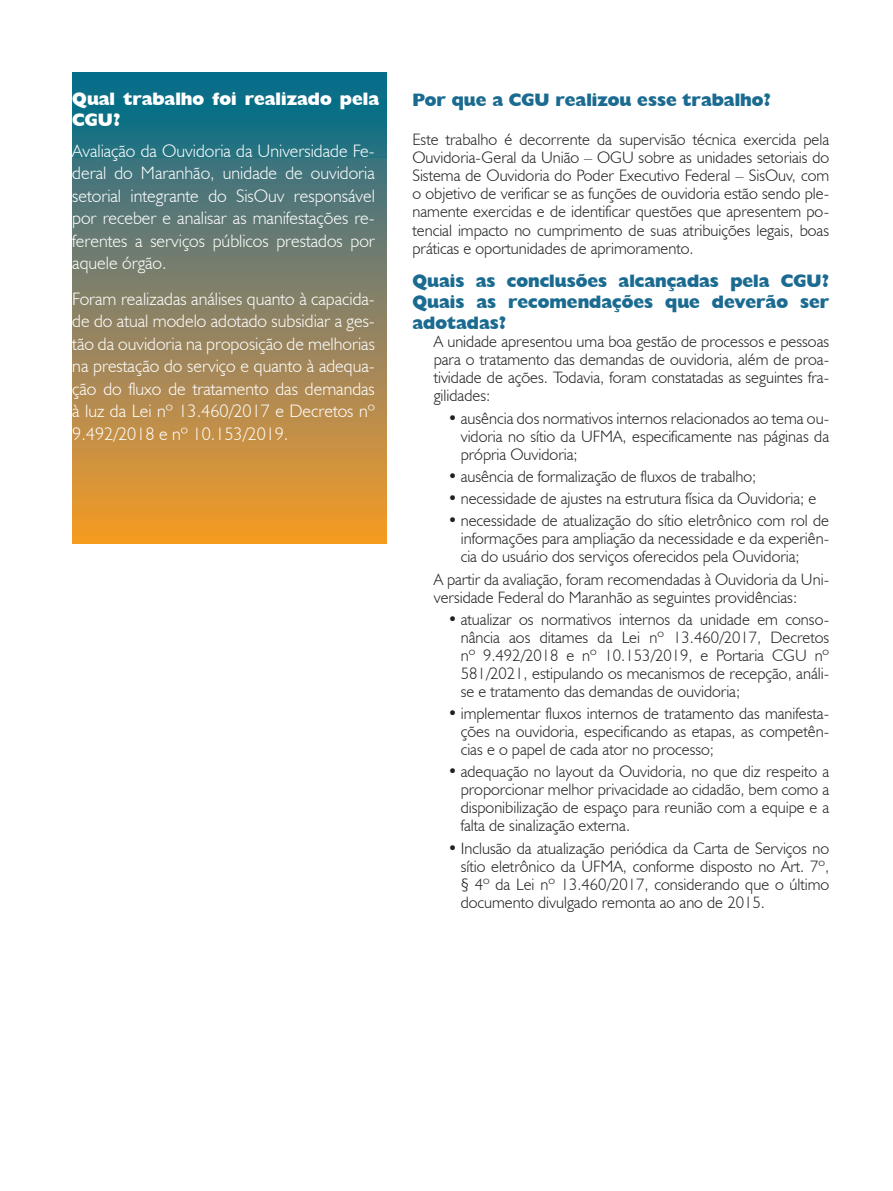
<style>
.page{position:relative;width:893px;height:1191px;background:#fff}
.page>*{position:absolute;margin:0;border:0;box-sizing:border-box;transform-origin:0 0}
._07__TEXTO_CORRENTE{font:300 18px/22.5px "Humanist 521 BT";color:#fff;text-align:justify}
._07__TEXTO_CORRENTE-2{font:800 18px/21px "Humanist 521 BT";color:#1b6b91;text-align:justify}
._07__TEXTO_CORRENTE-3{font:800 18px/21px "Humanist 521 BT";color:#fff}
._07__TEXTO_CORRENTE-4{font:300 16.5px/18px "Humanist 521 BT";color:#231f20;text-align:justify}
</style>
<div class="page">
<svg style="left:72px;top:72px;width:315px;height:471px;background:#828260"></svg>
<p class="_07__TEXTO_CORRENTE-3" style="left:72px;top:88px;width:308px">Qual trabalho foi realizado pela<br>CGU?</p>
<p class="_07__TEXTO_CORRENTE" style="left:72px;top:139px;width:304px">Avaliação da Ouvidoria da Universidade Fe&shy;deral do Maranhão, unidade de ouvidoria setorial integrante do SisOuv responsável por receber e analisar as manifestações re&shy;ferentes a serviços públicos prestados por aquele órgão.</p>
<p class="_07__TEXTO_CORRENTE" style="left:72px;top:287px;width:304px">Foram realizadas análises quanto à capacida&shy;de do atual modelo adotado subsidiar a ges&shy;tão da ouvidoria na proposição de melhorias na prestação do serviço e quanto à adequa&shy;ção do fluxo de tratamento das demandas à luz da Lei nº 13.460/2017 e Decretos nº 9.492/2018 e nº 10.153/2019.</p>
<p class="_07__TEXTO_CORRENTE-2" style="left:412px;top:89px;width:360px">Por que a CGU realizou esse trabalho?</p>
<p class="_07__TEXTO_CORRENTE-4" style="left:412px;top:130px;width:418px">Este trabalho é decorrente da supervisão técnica exercida pela Ouvidoria-Geral da União – OGU sobre as unidades setoriais do Sistema de Ouvidoria do Poder Executivo Federal – SisOuv, com o objetivo de verificar se as funções de ouvidoria estão sendo ple&shy;namente exercidas e de identificar questões que apresentem po&shy;tencial impacto no cumprimento de suas atribuições legais, boas práticas e oportunidades de aprimoramento.</p>
<p class="_07__TEXTO_CORRENTE-2" style="left:412px;top:270px;width:418px">Quais as conclusões alcançadas pela CGU?<br>Quais as recomendações que deverão ser adotadas?</p>
<p class="_07__TEXTO_CORRENTE-4" style="left:434px;top:332px;width:397px">A unidade apresentou uma boa gestão de processos e pessoas para o tratamento das demandas de ouvidoria, além de proa&shy;tividade de ações. Todavia, foram constatadas as seguintes fra&shy;gilidades:</p>
<p class="_07__TEXTO_CORRENTE-4" style="left:461px;top:408px;width:370px;text-indent:-13px">• ausência dos normativos internos relacionados ao tema ou&shy;vidoria no sítio da UFMA, especificamente nas páginas da própria Ouvidoria;</p>
<p class="_07__TEXTO_CORRENTE-4" style="left:448px;top:467px;width:310px">• ausência de formalização de fluxos de trabalho;</p>
<p class="_07__TEXTO_CORRENTE-4" style="left:448px;top:489px;width:370px">• necessidade de ajustes na estrutura física da Ouvidoria; e</p>
<p class="_07__TEXTO_CORRENTE-4" style="left:461px;top:511px;width:370px;text-indent:-13px">• necessidade de atualização do sítio eletrônico com rol de informações para ampliação da necessidade e da experiên&shy;cia do usuário dos serviços oferecidos pela Ouvidoria;</p>
<p class="_07__TEXTO_CORRENTE-4" style="left:434px;top:569px;width:397px">A partir da avaliação, foram recomendadas à Ouvidoria da Uni&shy;versidade Federal do Maranhão as seguintes providências:</p>
<p class="_07__TEXTO_CORRENTE-4" style="left:461px;top:610px;width:370px;text-indent:-13px">• atualizar os normativos internos da unidade em conso&shy;nância aos ditames da Lei nº 13.460/2017, Decretos nº 9.492/2018 e nº 10.153/2019, e Portaria CGU nº 581/2021, estipulando os mecanismos de recepção, análi&shy;se e tratamento das demandas de ouvidoria;</p>
<p class="_07__TEXTO_CORRENTE-4" style="left:461px;top:704px;width:370px;text-indent:-13px">• implementar fluxos internos de tratamento das manifesta&shy;ções na ouvidoria, especificando as etapas, as competên&shy;cias e o papel de cada ator no processo;</p>
<p class="_07__TEXTO_CORRENTE-4" style="left:461px;top:762px;width:370px;text-indent:-13px">• adequação no layout da Ouvidoria, no que diz respeito a proporcionar melhor privacidade ao cidadão, bem como a disponibilização de espaço para reunião com a equipe e a falta de sinalização externa.</p>
<p class="_07__TEXTO_CORRENTE-4" style="left:461px;top:839px;width:370px;text-indent:-13px">• Inclusão da atualização periódica da Carta de Serviços no sítio eletrônico da UFMA, conforme disposto no Art. 7º, § 4º da Lei nº 13.460/2017, considerando que o último documento divulgado remonta ao ano de 2015.</p>
</div>
